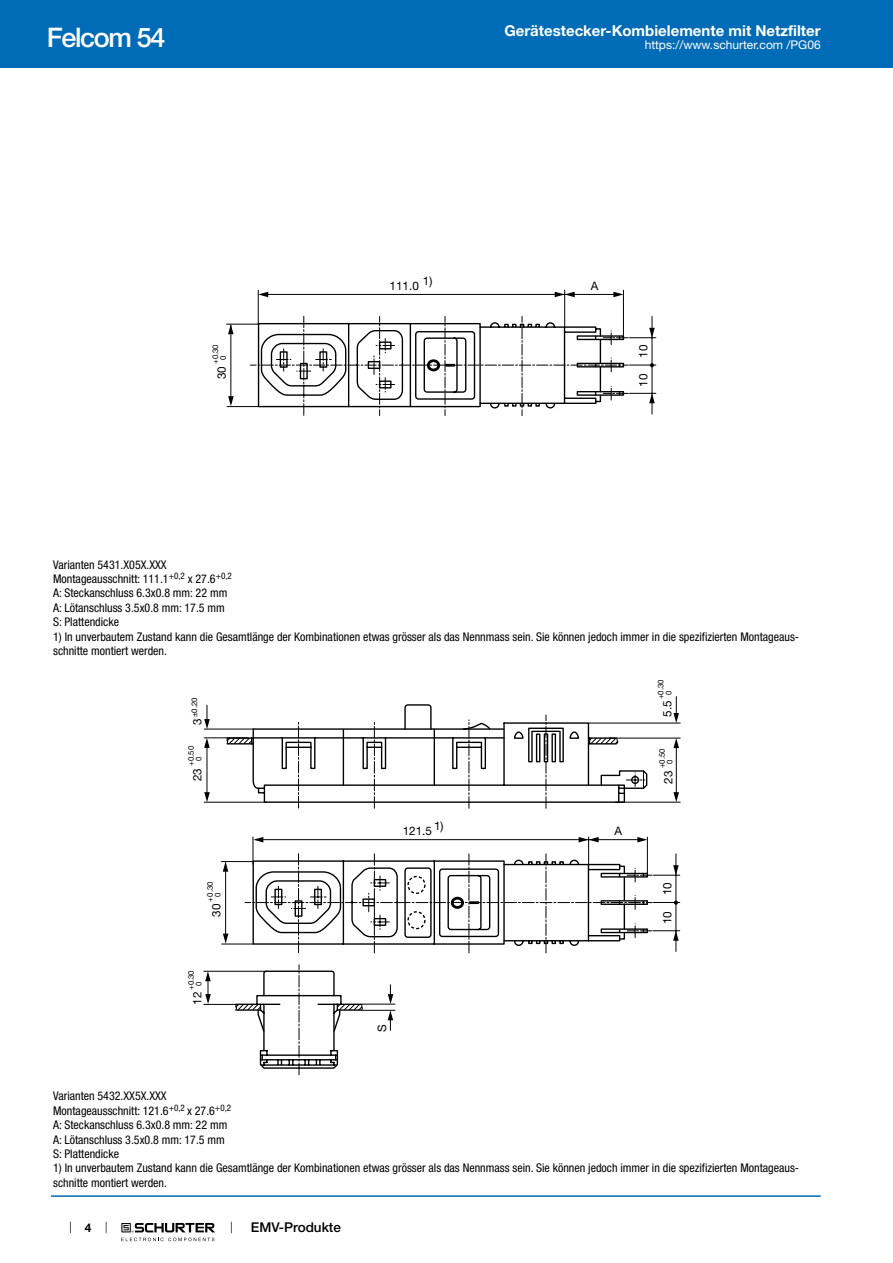
<style>
.page{position:relative;width:893px;height:1263px;background:#fff}
.page>*{position:absolute;margin:0;border:0;box-sizing:border-box;transform-origin:0 0}
.t1{font:500 27px "Helvetica Neue LT";letter-spacing:-.05em;color:#fff}
.t2{font:700 15px "Helvetica Neue LT";color:#fff}
.t3{font:500 13.5px "Helvetica Neue LT";color:#000}
.t4{font:condensed 12px/14.4px "Helvetica Neue LT";color:#000}
.t5{font:12px "Helvetica Neue LT";color:#fff}
.t6{font:700 12px "Helvetica Neue LT";color:#000}
.t7{font:11.7px "Helvetica Neue LT";color:#000}
.t8{font:7.8px/7.8px "Helvetica Neue LT";color:#000}
</style>
<div class="page">
<svg style="left:70px;top:1221px;width:1px;height:12px"></svg>
<svg style="left:121px;top:1223px;width:94px;height:18px"></svg>
<div style="left:0;top:0;width:893px;height:68px;background:#006bb6"></div>
<hr style="left:263px;top:294px;width:356px;height:1px;background:#000">
<hr style="left:227px;top:324px;width:31px;height:1px;background:#000">
<hr style="left:227px;top:406px;width:31px;height:1px;background:#000">
<hr style="left:231px;top:325px;width:1px;height:72px;background:#000">
<hr style="left:258px;top:290px;width:1px;height:34px;background:#000">
<hr style="left:564px;top:290px;width:1px;height:37px;background:#000">
<hr style="left:623px;top:290px;width:1px;height:47px;background:#000">
<svg style="left:258px;top:292px;width:10px;height:5px"></svg>
<svg style="left:613px;top:292px;width:10px;height:5px"></svg>
<svg style="left:555px;top:292px;width:20px;height:5px"></svg>
<svg style="left:228px;top:396px;width:6px;height:10px"></svg>
<svg style="left:228px;top:324px;width:6px;height:10px"></svg>
<svg style="left:250px;top:316px;width:406px;height:100px"></svg>
<hr style="left:221px;top:861px;width:32px;height:1px;background:#000">
<hr style="left:222px;top:944px;width:31px;height:1px;background:#000">
<hr style="left:207px;top:744px;width:1px;height:55px;background:#000">
<hr style="left:204px;top:971px;width:63px;height:1px;background:#000">
<hr style="left:204px;top:1004px;width:32px;height:1px;background:#000">
<hr style="left:204px;top:729px;width:50px;height:1px;background:#000">
<hr style="left:204px;top:737px;width:44px;height:1px;background:#000">
<hr style="left:204px;top:802px;width:62px;height:1px;background:#000">
<svg style="left:204px;top:792px;width:6px;height:10px"></svg>
<svg style="left:204px;top:705px;width:6px;height:24px"></svg>
<svg style="left:204px;top:738px;width:6px;height:10px"></svg>
<svg style="left:205px;top:971px;width:6px;height:33px"></svg>
<svg style="left:223px;top:697px;width:457px;height:378px"></svg>
<hr style="left:51px;top:1195px;width:770px;height:2px;background:#006bb6">
<h1 class="t1" style="left:47px;top:21px;width:120px">Felcom 54</h1>
<p class="t8" style="left:211px;top:359px;width:17px;text-indent:-5px;rotate:-90deg">+0.30<br>0</p>
<p class="t7" style="left:215px;top:379px;width:15px;rotate:-90deg">30</p>
<p class="t2" style="left:504px;top:21px;width:318px">Gerätestecker-Kombielemente mit Netzfilter</p>
<p class="t5" style="left:645px;top:38px;width:178px">https://www.schurter.com /PG06</p>
<p class="t7" style="left:423px;top:274px;width:11px">1)</p>
<p class="t7" style="left:390px;top:279px;width:31px">111.0</p>
<p class="t7" style="left:591px;top:279px;width:9px">A</p>
<p class="t7" style="left:636px;top:358px;width:15px;rotate:-90deg">10</p>
<p class="t7" style="left:636px;top:387px;width:15px;rotate:-90deg">10</p>
<p class="t4" style="left:53px;top:557px;width:180px">Varianten 5431.X05X.XXX<br>Montageausschnitt: 111.1<sup>+0,2</sup> x 27.6<sup>+0,2<br></sup>A: Steckanschluss 6.3x0.8 mm: 22 mm<br>A: Lötanschluss 3.5x0.8 mm: 17.5 mm<br>S: Plattendicke</p>
<p class="t4" style="left:53px;top:629px;width:747px">1) In unverbautem Zustand kann die Gesamtlänge der Kombinationen etwas grösser als das Nennmass sein. Sie können jedoch immer in die spezifizierten Montageaus&shy;schnitte montiert werden.</p>
<p class="t8" style="left:190px;top:717px;width:21px;rotate:-90deg">±0.20</p>
<p class="t7" style="left:190px;top:725px;width:8px;rotate:-90deg">3</p>
<p class="t8" style="left:187px;top:761px;width:17px;text-indent:-5px;rotate:-90deg">+0.50<br>0</p>
<p class="t7" style="left:190px;top:781px;width:15px;rotate:-90deg">23</p>
<p class="t8" style="left:206px;top:897px;width:17px;text-indent:-5px;rotate:-90deg">+0.30<br>0</p>
<p class="t7" style="left:209px;top:917px;width:15px;rotate:-90deg">30</p>
<p class="t8" style="left:187px;top:985px;width:17px;text-indent:-5px;rotate:-90deg">+0.30<br>0</p>
<p class="t7" style="left:190px;top:1004px;width:15px;rotate:-90deg">12</p>
<p class="t7" style="left:403px;top:824px;width:31px">121.5</p>
<p class="t7" style="left:434px;top:818px;width:11px">1)</p>
<p class="t7" style="left:615px;top:824px;width:9px">A</p>
<p class="t8" style="left:657px;top:695px;width:17px;text-indent:-5px;rotate:-90deg">+0.30<br>0</p>
<p class="t7" style="left:660px;top:717px;width:18px;rotate:-90deg">5.5</p>
<p class="t8" style="left:658px;top:764px;width:17px;text-indent:-5px;rotate:-90deg">+0.50<br>0</p>
<p class="t7" style="left:661px;top:784px;width:15px;rotate:-90deg">23</p>
<p class="t7" style="left:660px;top:895px;width:15px;rotate:-90deg">10</p>
<p class="t7" style="left:660px;top:924px;width:15px;rotate:-90deg">10</p>
<p class="t7" style="left:375px;top:1031px;width:9px;rotate:-90deg">S</p>
<p class="t4" style="left:53px;top:1089px;width:180px">Varianten 5432.XX5X.XXX<br>Montageausschnitt: 121.6<sup>+0,2</sup> x 27.6<sup>+0,2<br></sup>A: Steckanschluss 6.3x0.8 mm: 22 mm<br>A: Lötanschluss 3.5x0.8 mm: 17.5 mm<br>S: Plattendicke</p>
<p class="t4" style="left:53px;top:1161px;width:747px">1) In unverbautem Zustand kann die Gesamtlänge der Kombinationen etwas grösser als das Nennmass sein. Sie können jedoch immer in die spezifizierten Montageaus&shy;schnitte montiert werden.</p>
<p class="t6" style="left:85px;top:1220px;width:8px">4</p>
<p class="t3" style="left:251px;top:1219px;width:92px">EMV-Produkte</p>
</div>
